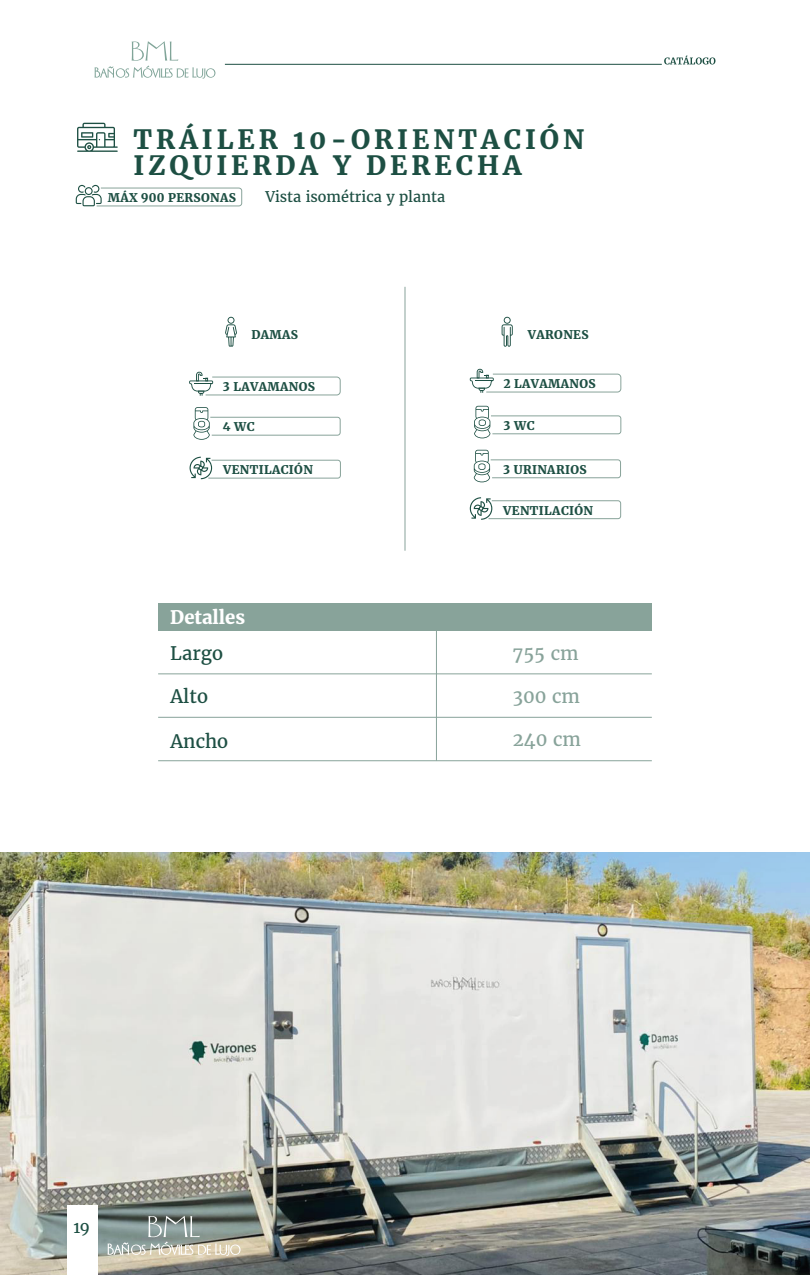
<style>
.page{position:relative;width:810px;height:1275px;background:#fff}
.page>*{position:absolute;margin:0;border:0;box-sizing:border-box;transform-origin:0 0}
.t1{font:700 26.33px/26.2px "Merriweather";letter-spacing:.15em;color:#1d4f43}
.t2{font:18.45px "Merriweather";color:#88a39a}
.t3{font:18.45px "Merriweather";color:#1d4f43}
.t4{font:900 18.45px "Merriweather";color:#fff}
.t5{font:15.83px "Merriweather";color:#1d4f43}
.t6{font:14.55px "Merriweather";color:#1d4f43}
.t7{font:900 11.85px "Merriweather";letter-spacing:.03em;color:#1d4f43}
</style>
<div class="page">
<img style="left:0;top:853px;width:810px;height:422px">
<svg style="left:108px;top:1216px;width:133px;height:40px;background:#99a199"></svg>
<svg style="left:77px;top:123px;width:41px;height:29px"></svg>
<svg style="left:76px;top:185px;width:166px;height:22px"></svg>
<svg style="left:664px;top:55px;width:51px;height:10px"></svg>
<hr style="left:225px;top:64px;width:437px;height:1px;background:#1d4f43">
<svg style="left:95px;top:41px;width:120px;height:38px"></svg>
<div style="left:158px;top:603px;width:494px;height:27px;background:#88a39a"></div>
<hr style="left:158px;top:673px;width:494px;height:1px;background:#88a39a">
<hr style="left:158px;top:717px;width:494px;height:1px;background:#88a39a">
<hr style="left:158px;top:760px;width:494px;height:1px;background:#88a39a">
<hr style="left:436px;top:630px;width:1px;height:131px;background:#88a39a">
<svg style="left:225px;top:317px;width:12px;height:30px"></svg>
<svg style="left:190px;top:457px;width:151px;height:22px"></svg>
<svg style="left:189px;top:372px;width:152px;height:24px"></svg>
<svg style="left:193px;top:407px;width:148px;height:33px"></svg>
<svg style="left:502px;top:317px;width:11px;height:30px"></svg>
<svg style="left:470px;top:497px;width:151px;height:23px"></svg>
<svg style="left:470px;top:369px;width:152px;height:24px"></svg>
<svg style="left:474px;top:406px;width:148px;height:32px"></svg>
<svg style="left:474px;top:450px;width:147px;height:32px"></svg>
<hr style="left:405px;top:287px;width:1px;height:264px;background:#88a39a">
<div style="left:67px;top:1205px;width:31px;height:70px;background:#fff"></div>
<h1 class="t1" style="left:134px;top:127px;width:452px">TRÁILER 10-ORIENTACIÓN<br>IZQUIERDA Y DERECHA</h1>
<p class="t7" style="left:108px;top:190px;width:130px">MÁX 900 PERSONAS</p>
<p class="t6" style="left:265px;top:188px;width:181px">Vista isométrica y planta</p>
<p class="t7" style="left:251px;top:326px;width:48px">DAMAS</p>
<p class="t7" style="left:223px;top:378px;width:94px">3 LAVAMANOS</p>
<p class="t7" style="left:223px;top:419px;width:33px">4 WC</p>
<p class="t7" style="left:223px;top:462px;width:91px">VENTILACIÓN</p>
<h2 class="t4" style="left:170px;top:604px;width:76px">Detalles</h2>
<p class="t7" style="left:528px;top:326px;width:62px">VARONES</p>
<p class="t7" style="left:503px;top:375px;width:94px">2 LAVAMANOS</p>
<p class="t7" style="left:503px;top:417px;width:33px">3 WC</p>
<p class="t7" style="left:503px;top:461px;width:85px">3 URINARIOS</p>
<p class="t7" style="left:503px;top:502px;width:91px">VENTILACIÓN</p>
<h2 class="t3" style="left:170px;top:642px;width:54px">Largo</h2>
<h2 class="t2" style="left:513px;top:642px;width:67px">755 cm</h2>
<h2 class="t2" style="left:513px;top:685px;width:69px">300 cm</h2>
<h2 class="t2" style="left:513px;top:728px;width:70px">240 cm</h2>
<h2 class="t3" style="left:171px;top:685px;width:39px">Alto</h2>
<h2 class="t3" style="left:171px;top:730px;width:59px">Ancho</h2>
<h3 class="t5" style="left:73px;top:1217px;width:18px">19</h3>
</div>
